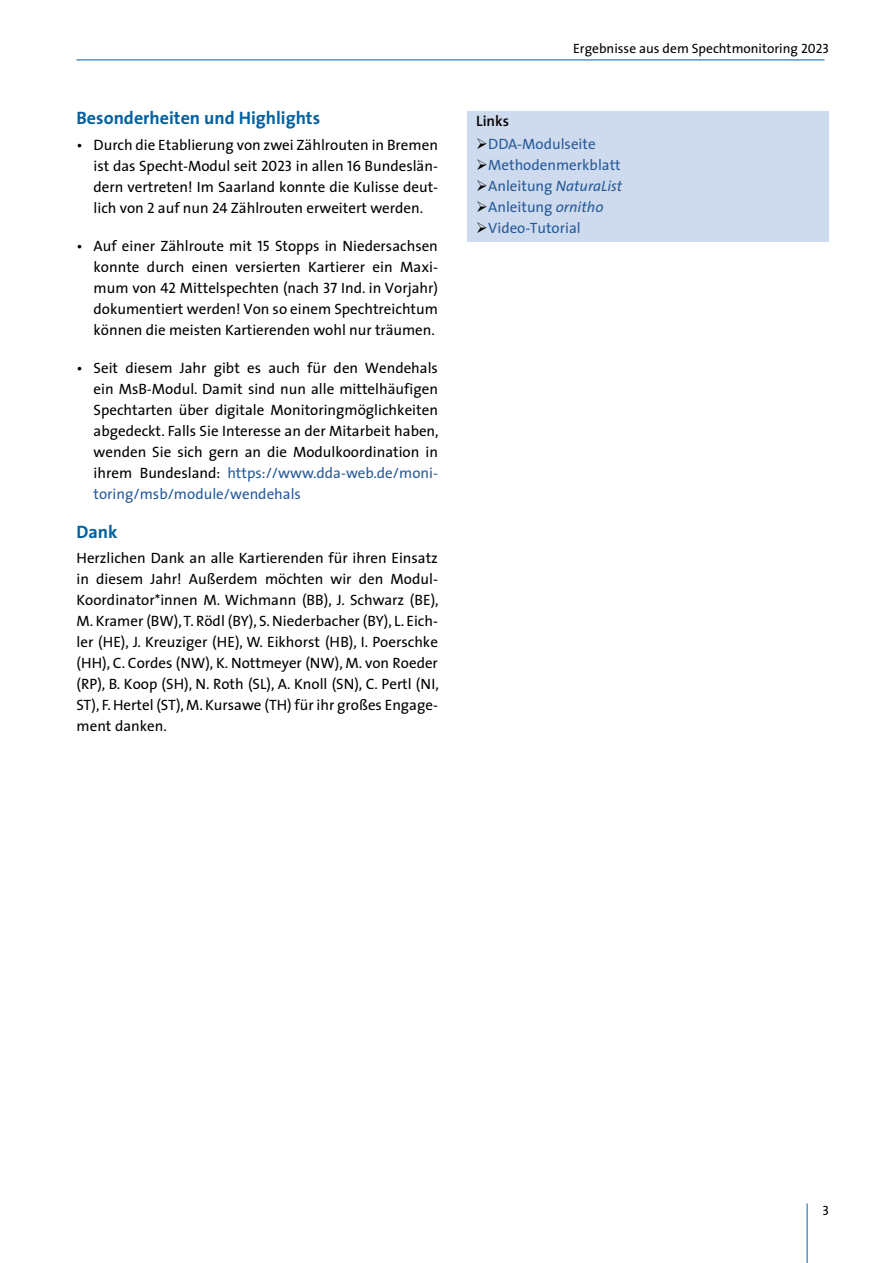
<style>
.page{position:relative;width:893px;height:1263px;background:#fff}
.page>*{position:absolute;margin:0;border:0;box-sizing:border-box;transform-origin:0 0}
.t1{font:700 18px "DDA Sans";color:#0061a1}
.t2{font:500 15px/21px "DDA Sans";color:#000;text-align:justify}
.t3{font:500 15px "DDA Sans";color:#275b9b}
.t4{font:italic 500 15px "DDA Sans";color:#275b9b}
.t5{font:600 15px "DDA Sans";color:#000}
.t6{font:500 13.5px "DDA Sans";color:#000}
.s1{color:#275b9b}
.s2{color:#000}
.s3{font-style:normal}
.s4{font-style:italic}
</style>
<div class="page">
<hr style="left:807px;top:1203px;width:1px;height:60px;background:#0061a1">
<hr style="left:77px;top:60px;width:747px;height:1px;background:#0061a1">
<div style="left:468px;top:111px;width:361px;height:130px;background:#cedaed"></div>
<p class="t1" style="left:77px;top:103px;width:245px">Besonderheiten und Highlights</p>
<p class="t2" style="left:94px;top:134px;width:346px;text-indent:-17px">• Durch die Etablierung von zwei Zählrouten in Bremen ist das Specht-Modul seit 2023 in allen 16 Bundeslän&shy;dern vertreten! Im Saarland konnte die Kulisse deut&shy;lich von 2 auf nun 24 Zählrouten erweitert werden.</p>
<p class="t2" style="left:94px;top:235px;width:346px;text-indent:-17px">• Auf einer Zählroute mit 15 Stopps in Niedersachsen konnte durch einen versierten Kartierer ein Maxi&shy;mum von 42 Mittelspechten (nach 37 Ind. in Vorjahr) dokumentiert werden! Von so einem Spechtreichtum können die meisten Kartierenden wohl nur träumen.</p>
<p class="t2" style="left:94px;top:357px;width:347px;text-indent:-17px">• Seit diesem Jahr gibt es auch für den Wendehals ein MsB-Modul. Damit sind nun alle mittelhäufigen Spechtarten über digitale Monitoringmöglichkeiten abgedeckt. Falls Sie Interesse an der Mitarbeit haben, wenden Sie sich gern an die Modulkoordination in ihrem Bundesland: <span class="s1">https://www.dda-web.de/moni&shy;toring/msb/module/wendehals</span></p>
<p class="t1" style="left:77px;top:517px;width:43px">Dank</p>
<p class="t2" style="left:77px;top:547px;width:364px">Herzlichen Dank an alle Kartierenden für ihren Einsatz in diesem Jahr! Außerdem möchten wir den Modul-Koordinator*innen M. Wichmann (BB), J. Schwarz (BE), M. Kramer (BW), T. Rödl (BY), S. Niederbacher (BY), L. Eich&shy;ler (HE), J. Kreuziger (HE), W. Eikhorst (HB), I. Poerschke (HH), C. Cordes (NW), K. Nottmeyer (NW), M. von Roeder (RP), B. Koop (SH), N. Roth (SL), A. Knoll (SN), C. Pertl (NI, ST), F. Hertel (ST), M. Kursawe (TH) für ihr großes Engage&shy;ment danken.</p>
<p class="t6" style="left:573px;top:37px;width:258px">Ergebnisse aus dem Spechtmonitoring 2023</p>
<p class="t5" style="left:476px;top:109px;width:34px">Links</p>
<p class="t3" style="left:476px;top:131px;width:121px"><span class="s2">➢</span>DDA-Modulseite</p>
<p class="t3" style="left:476px;top:152px;width:146px"><span class="s2">➢</span>Methodenmerkblatt</p>
<p class="t4" style="left:476px;top:173px;width:148px"><span class="s2">➢</span><span class="s3">Anleitung</span> NaturaList</p>
<p class="t3" style="left:476px;top:194px;width:129px"><span class="s2">➢</span>Anleitung <span class="s4">ornitho</span></p>
<p class="t3" style="left:476px;top:215px;width:106px"><span class="s2">➢</span>Video-Tutorial</p>
<p class="t6" style="left:822px;top:1199px;width:8px">3</p>
</div>
